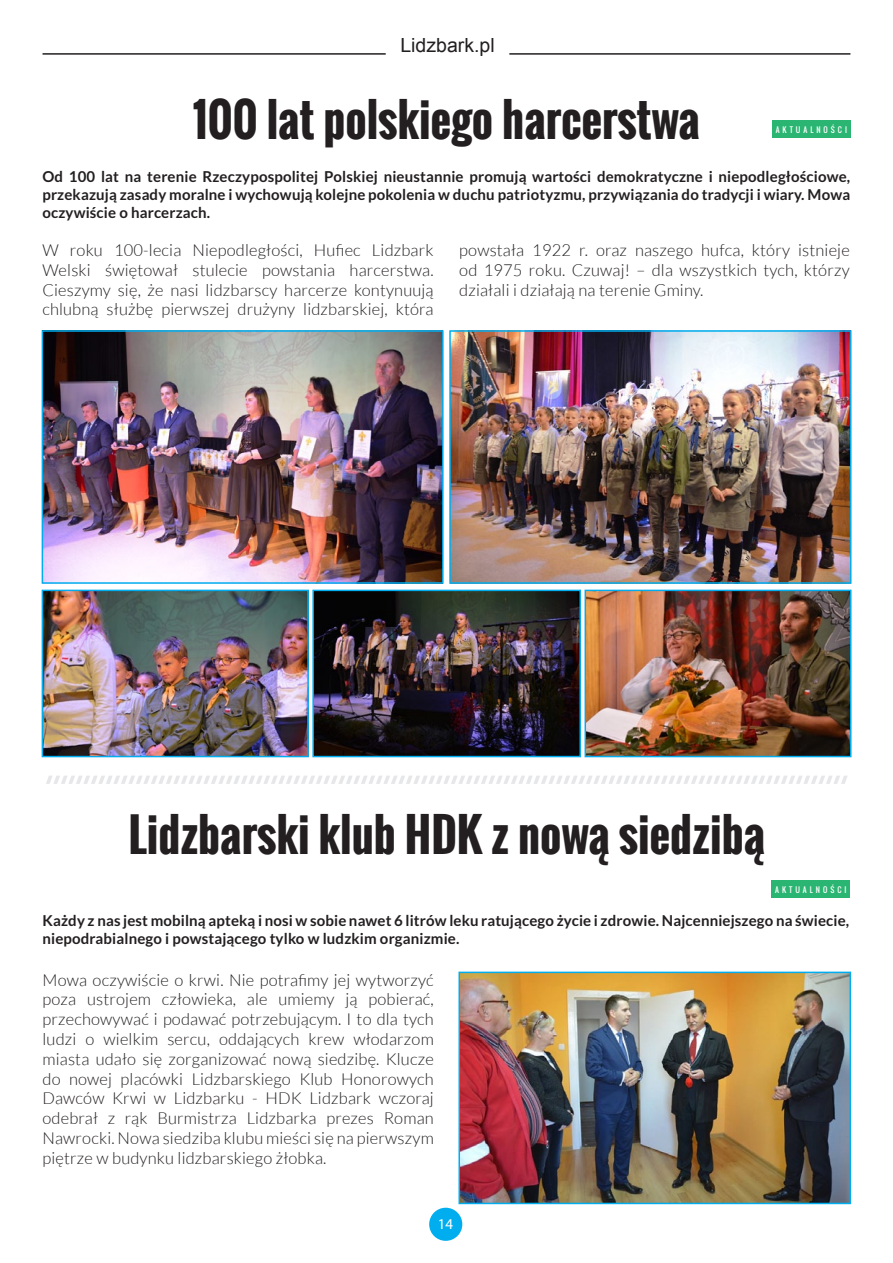
<style>
.page{position:relative;width:893px;height:1263px;background:#fff}
.page>*{position:absolute;margin:0;border:0;box-sizing:border-box;transform-origin:0 0}
.t1{font:700 45px "Oswald";color:#231f20}
.t2{font:19.5px "Arial";color:#231f20}
.t3{font:300 16.5px/19.8px "Lato";letter-spacing:.01em;color:#231f20;text-align:justify}
.t4{font:700 15px/18px "Lato";letter-spacing:.01em;color:#231f20;text-align:justify}
.t5{font:15px "Myriad Pro";color:#fff}
.t6{font:7.5px "Oswald";letter-spacing:.4em;color:#fff}
</style>
<div class="page">
<hr style="left:43px;top:53px;width:343px;height:2px;background:#231f20">
<hr style="left:509px;top:53px;width:341px;height:2px;background:#231f20">
<div style="left:429px;top:1208px;width:33px;height:33px;background:#00aeef;border-radius:50%"></div>
<div style="left:772px;top:120px;width:78px;height:18px;background:#2bb572"></div>
<svg style="left:46px;top:776px;width:802px;height:8px"></svg>
<div style="left:772px;top:880px;width:78px;height:18px;background:#2bb572"></div>
<img style="left:461px;top:974px;width:387px;height:227px">
<div style="left:458px;top:971px;width:393px;height:233px;border:2px solid #00aeef"></div>
<img style="left:587px;top:593px;width:261px;height:161px">
<div style="left:584px;top:590px;width:267px;height:167px;border:2px solid #00aeef"></div>
<img style="left:45px;top:593px;width:261px;height:161px">
<div style="left:42px;top:590px;width:267px;height:167px;border:2px solid #00aeef"></div>
<img style="left:315px;top:593px;width:263px;height:161px">
<div style="left:312px;top:590px;width:269px;height:167px;border:2px solid #00aeef"></div>
<img style="left:452px;top:333px;width:396px;height:248px">
<div style="left:449px;top:330px;width:402px;height:254px;border:2px solid #00aeef"></div>
<img style="left:45px;top:333px;width:396px;height:248px">
<div style="left:42px;top:330px;width:402px;height:254px;border:2px solid #00aeef"></div>
<p class="t2" style="left:400px;top:33px;width:96px">Lidzbark.pl</p>
<h1 class="t1" style="left:193px;top:86px;width:509px">100 lat polskiego harcerstwa</h1>
<p class="t6" style="left:776px;top:124px;width:73px">AKTUALNOŚCI</p>
<p class="t4" style="left:42px;top:167px;width:809px">Od 100 lat na terenie Rzeczypospolitej Polskiej nieustannie promują wartości demokratyczne i niepodległościowe, przekazują zasady moralne i wychowują kolejne pokolenia w duchu patriotyzmu, przywiązania do tradycji i wiary. Mowa oczywiście o harcerzach.</p>
<p class="t3" style="left:42px;top:240px;width:393px">W roku 100-lecia Niepodległości, Hufiec Lidzbark Welski świętował stulecie powstania harcerstwa.<br>Cieszymy się, że nasi lidzbarscy harcerze kontynuują chlubną służbę pierwszej drużyny lidzbarskiej, która</p>
<p class="t3" style="left:459px;top:240px;width:392px">powstała 1922 r. oraz naszego hufca, który istnieje od 1975 roku. Czuwaj! – dla wszystkich tych, którzy działali i działają na terenie Gminy.</p>
<h1 class="t1" style="left:128px;top:801px;width:638px">Lidzbarski klub HDK z nową siedzibą</h1>
<p class="t6" style="left:775px;top:884px;width:73px">AKTUALNOŚCI</p>
<p class="t4" style="left:43px;top:911px;width:808px">Każdy z nas jest mobilną apteką i nosi w sobie nawet 6 litrów leku ratującego życie i zdrowie. Najcenniejszego na świecie, niepodrabialnego i powstającego tylko w ludzkim organizmie.</p>
<p class="t3" style="left:43px;top:970px;width:393px">Mowa oczywiście o krwi. Nie potrafimy jej wytworzyć poza ustrojem człowieka, ale umiemy ją pobierać, przechowywać i podawać potrzebującym. I to dla tych ludzi o wielkim sercu, oddających krew włodarzom miasta udało się zorganizować nową siedzibę. Klucze do nowej placówki Lidzbarskiego Klub Honorowych Dawców Krwi w Lidzbarku - HDK Lidzbark wczoraj odebrał z rąk Burmistrza Lidzbarka prezes Roman Nawrocki. Nowa siedziba klubu mieści się na pierwszym piętrze w budynku lidzbarskiego żłobka.</p>
<p class="t5" style="left:438px;top:1214px;width:17px">14</p>
</div>
